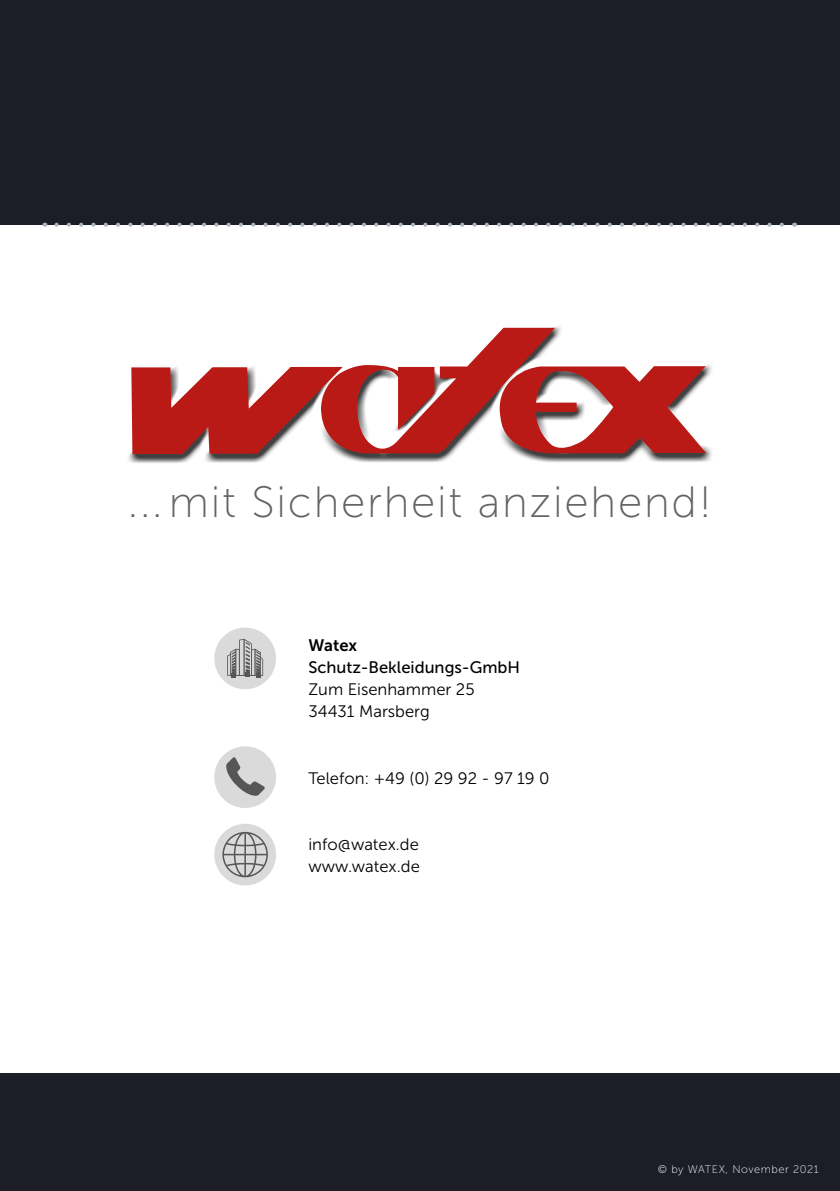
<style>
.page{position:relative;width:840px;height:1191px;background:#fff}
.page>*{position:absolute;margin:0;border:0;box-sizing:border-box;transform-origin:0 0}
.t1{font:43.8px "Museo Sans 100";letter-spacing:.04em;color:#636362}
.t2{font:16.6px/22.2px "Museo Sans 300";color:#000}
.Absatz_A_-_Z_Index{font:11px "Museo Sans 100";letter-spacing:.05em;color:#fff}
.s1{font-family:"Museo Sans 700"}
.s2{font-family:"Museo Sans 500"}
</style>
<div class="page">
<svg style="left:214px;top:627px;width:62px;height:62px"></svg>
<svg style="left:214px;top:746px;width:62px;height:62px"></svg>
<div style="left:214px;top:823px;width:62px;height:62px;background:#dadada;border-radius:50%"></div>
<svg style="left:220px;top:832px;width:50px;height:45px"></svg>
<div style="left:125px;top:322px;width:589px;height:141px;background:#000;opacity:.75"></div>
<svg style="left:131px;top:328px;width:574px;height:128px"></svg>
<div style="left:0;top:0;width:839px;height:224px;background:#1c1d27"></div>
<svg style="left:56px;top:223px;width:731px;height:4px"></svg>
<div style="left:0;top:1073px;width:839px;height:118px;background:#1c1d27"></div>
<p class="t1" style="left:128px;top:479px;width:585px">... mit Sicherheit anziehend!</p>
<p class="t2" style="left:308px;top:634px;width:213px"><span class="s1">Watex<br></span><span class="s2">Schutz-Bekleidungs-GmbH<br></span>Zum Eisenhammer 25<br>34431 Marsberg</p>
<p class="t2" style="left:308px;top:767px;width:242px">Telefon: +49 (0) 29 92 - 97 19 0</p>
<p class="t2" style="left:308px;top:833px;width:113px">info@watex.de www.watex.de</p>
<p class="Absatz_A_-_Z_Index" style="left:657px;top:1163px;width:162px">© by WATEX, November 2021</p>
</div>
